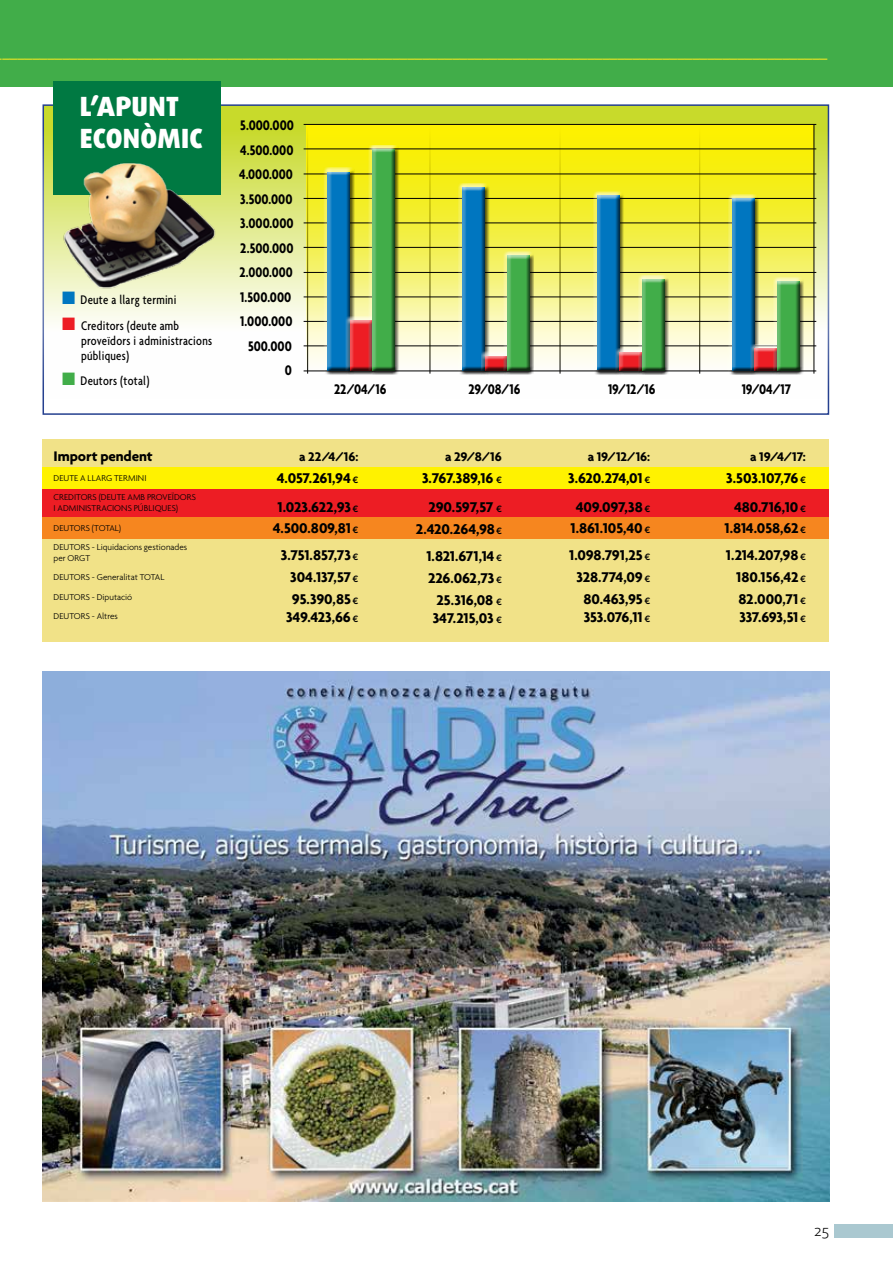
<style>
.page{position:relative;width:893px;height:1263px;background:#fff}
.page>*{position:absolute;margin:0;border:0;box-sizing:border-box;transform-origin:0 0}
.t1{font:900 26.4px/31.7px "Daxline Pro";color:#fff}
.t2{font:700 15.3px/29px "Agenda";letter-spacing:-.015em;color:#000;text-align:center}
.t3{font:900 15px "Arial";color:#c8da2b}
.t4{font:700 15px "Agenda";color:#000;scale:.85 1}
.t5{font:700 15px "Agenda";color:#000}
.t6{font:700 15px "Agenda";color:#000;scale:.84 1}
.t7{font:700 15px "Agenda";color:#000;scale:.83 1}
.t8{font:300 15px "Daxline Pro";color:#000}
.t9{font:500 condensed 13.5px/15.3px "Agenda";letter-spacing:.02em;color:#000;scale:.96 1}
.t10{font:700 13.5px "Agenda";letter-spacing:-.01em;color:#000}
.t11{font:300 9.15px/19.5px "Agenda";color:#000}
.t12{font:300 9.15px "Agenda";letter-spacing:.06em;color:#000}
.s1{color:#0076c0}
.s2{color:#ed1d24}
.s3{color:#41ad49}
.s4{font-family:"Akkurat";font-size:9.15px}
</style>
<div class="page">
<div style="left:834px;top:1224px;width:59px;height:13px;background:#aac8d0"></div>
<div style="left:0;top:0;width:893px;height:87px;background:#41ad49"></div>
<div style="left:43px;top:439px;width:786px;height:202px;background:#f1e288"></div>
<div style="left:43px;top:467px;width:786px;height:22px;background:#fff200"></div>
<div style="left:43px;top:489px;width:786px;height:29px;background:#ed1d24"></div>
<div style="left:43px;top:517px;width:786px;height:22px;background:#f6861f"></div>
<svg style="left:46px;top:107px;width:780px;height:267px"></svg>
<div style="left:43px;top:104px;width:786px;height:311px;border:2px solid #25408f"></div>
<div style="left:54px;top:81px;width:167px;height:114px;background:#007942"></div>
<img style="left:57px;top:163px;width:164px;height:134px">
<hr style="left:307px;top:124px;width:1px;height:250px;background:#000">
<hr style="left:430px;top:124px;width:1px;height:250px;background:#000">
<hr style="left:560px;top:124px;width:1px;height:250px;background:#000">
<hr style="left:699px;top:124px;width:1px;height:250px;background:#000">
<svg style="left:307px;top:125px;width:507px;height:246px;background:#f1ec4c"></svg>
<hr style="left:304px;top:124px;width:512px;height:1px;background:#000">
<hr style="left:304px;top:223px;width:512px;height:1px;background:#000">
<hr style="left:304px;top:321px;width:512px;height:1px;background:#000">
<hr style="left:304px;top:174px;width:512px;height:1px;background:#000">
<hr style="left:304px;top:272px;width:512px;height:1px;background:#000">
<hr style="left:304px;top:371px;width:512px;height:1px;background:#000">
<hr style="left:304px;top:149px;width:512px;height:1px;background:#000">
<hr style="left:304px;top:247px;width:512px;height:1px;background:#000">
<hr style="left:304px;top:346px;width:512px;height:1px;background:#000">
<hr style="left:304px;top:198px;width:512px;height:1px;background:#000">
<hr style="left:304px;top:297px;width:512px;height:1px;background:#000">
<hr style="left:814px;top:124px;width:1px;height:250px;background:#000">
<div style="left:323px;top:167px;width:31px;height:206px;background:#fff;opacity:.75"></div>
<div style="left:324px;top:169px;width:31px;height:206px;background:#000;opacity:.75"></div>
<div style="left:346px;top:316px;width:30px;height:57px;background:#fff;opacity:.75"></div>
<div style="left:346px;top:317px;width:31px;height:58px;background:#000;opacity:.75"></div>
<div style="left:368px;top:145px;width:30px;height:228px;background:#fff;opacity:.75"></div>
<div style="left:369px;top:146px;width:31px;height:229px;background:#000;opacity:.75"></div>
<div style="left:458px;top:183px;width:30px;height:190px;background:#fff;opacity:.75"></div>
<div style="left:459px;top:185px;width:30px;height:190px;background:#000;opacity:.75"></div>
<div style="left:481px;top:351px;width:30px;height:22px;background:#fff;opacity:.75"></div>
<div style="left:481px;top:353px;width:31px;height:22px;background:#000;opacity:.75"></div>
<div style="left:503px;top:253px;width:31px;height:122px;background:#000;opacity:.75"></div>
<div style="left:728px;top:196px;width:31px;height:179px;background:#000;opacity:.75"></div>
<div style="left:750px;top:344px;width:31px;height:29px;background:#fff;opacity:.75"></div>
<div style="left:751px;top:345px;width:31px;height:30px;background:#000;opacity:.75"></div>
<div style="left:773px;top:278px;width:31px;height:97px;background:#000;opacity:.75"></div>
<div style="left:593px;top:191px;width:30px;height:182px;background:#fff;opacity:.75"></div>
<div style="left:594px;top:193px;width:30px;height:182px;background:#000;opacity:.75"></div>
<div style="left:615px;top:348px;width:31px;height:25px;background:#fff;opacity:.75"></div>
<div style="left:616px;top:349px;width:31px;height:26px;background:#000;opacity:.75"></div>
<div style="left:638px;top:276px;width:31px;height:99px;background:#000;opacity:.75"></div>
<img style="left:43px;top:672px;width:787px;height:529px">
<p class="t3" style="left:2px;top:46px;width:826px">––––––––––––––––––––––––––––––––––––––––––––––––––––––––––––––––––––––––––––––––––––––––––––––––––––––––––––––</p>
<h1 class="t1" style="left:80px;top:91px;width:53px">L’APUNT<br>ECONÒMIC</h1>
<p class="t9" style="left:62px;top:291px;width:121px"><span class="s1">■</span> Deute a llarg termini</p>
<p class="t9" style="left:81px;top:317px;width:138px;text-indent:-19px"><span class="s2">■</span> Creditors (deute amb proveïdors i administracions públiques)</p>
<p class="t9" style="left:62px;top:373px;width:93px"><span class="s3">■</span> Deutors (total)</p>
<p class="t5" style="left:54px;top:447px;width:101px">Import pendent</p>
<p class="t11" style="left:54px;top:468px;width:94px">DEUTE A LLARG TERMINI<br>CREDIT</p>
<p class="t11" style="left:81px;top:487px;width:26px">ORS (DEUTE</p>
<p class="t12" style="left:127px;top:492px;width:70px">AM B PROVEÏDORS</p>
<p class="t11" style="left:54px;top:498px;width:10px">I ADMINI</p>
<p class="t11" style="left:87px;top:498px;width:10px">STRACI</p>
<p class="t11" style="left:114px;top:498px;width:65px">ONS PÚBLIQUES)</p>
<p class="t11" style="left:54px;top:518px;width:6px">DEUT</p>
<p class="t11" style="left:74px;top:518px;width:49px">ORS (TOTAL)</p>
<p class="t11" style="left:54px;top:537px;width:6px">DEUT</p>
<p class="t11" style="left:54px;top:541px;width:135px;line-height:10.9px;text-indent:20px">ORS - LIQUIDACIONS GESTIONADES<br>PER ORGT</p>
<p class="t11" style="left:54px;top:568px;width:6px">DEUT</p>
<p class="t11" style="left:74px;top:568px;width:92px">ORS - GENERALITAT TOTAL</p>
<p class="t11" style="left:54px;top:587px;width:6px">DEUT</p>
<p class="t11" style="left:74px;top:587px;width:60px">ORS - DIPUTACIÓ</p>
<p class="t11" style="left:54px;top:607px;width:6px">DEUT</p>
<p class="t11" style="left:74px;top:607px;width:46px">ORS - ALTRES</p>
<p class="t4" style="left:240px;top:116px;width:65px">5.000.000</p>
<p class="t4" style="left:240px;top:141px;width:64px">4.500.000</p>
<p class="t6" style="left:239px;top:165px;width:66px">4.000.000</p>
<p class="t4" style="left:240px;top:190px;width:63px">3.500.000</p>
<p class="t4" style="left:240px;top:214px;width:64px">3.000.000</p>
<p class="t4" style="left:240px;top:239px;width:64px">2.500.000</p>
<p class="t7" style="left:240px;top:263px;width:66px">2.000.000</p>
<p class="t4" style="left:240px;top:288px;width:62px">1.500.000</p>
<p class="t4" style="left:240px;top:312px;width:63px">1.000.000</p>
<p class="t4" style="left:248px;top:337px;width:53px">500.000</p>
<p class="t4" style="left:285px;top:361px;width:10px">0</p>
<p class="t4" style="left:334px;top:380px;width:63px">22/04/16</p>
<p class="t4" style="left:468px;top:380px;width:62px">29/08/16</p>
<p class="t4" style="left:608px;top:380px;width:57px">19/12/16</p>
<p class="t4" style="left:742px;top:380px;width:59px">19/04/17</p>
<p class="t10" style="left:299px;top:448px;width:61px">a 22/4/16:</p>
<p class="t2" style="left:277px;top:463px;width:83px;text-align:left">4.057.261,94 <span class="s4">€<br></span>1.023.622,93 <span class="s4">€</span></p>
<p class="t2" style="left:273px;top:515px;width:87px;line-height:26.8px">4.500.809,81 <span class="s4">€<br></span>3.751.857,73 <span class="s4">€</span></p>
<p class="t2" style="left:290px;top:566px;width:69px;line-height:21.8px;text-align:left">304.137,57 <span class="s4">€<br></span>95.390,85 <span class="s4">€</span></p>
<p class="t2" style="left:286px;top:602px;width:74px">349.423,66 <span class="s4">€</span></p>
<p class="t10" style="left:445px;top:448px;width:58px">a 29/8/16</p>
<p class="t2" style="left:422px;top:463px;width:81px">3.767.389,16 <span class="s4">€<br></span>290.597,57 <span class="s4">€</span></p>
<p class="t2" style="left:416px;top:515px;width:88px;line-height:27px;text-align:right">2.420.264,98<span class="s4">€<br></span>1.821.671,14 <span class="s4">€</span></p>
<p class="t2" style="left:428px;top:566px;width:75px;line-height:21.9px">226.062,73 <span class="s4">€<br></span>25.316,08 <span class="s4">€</span></p>
<p class="t2" style="left:433px;top:603px;width:71px">347.215,03 <span class="s4">€</span></p>
<p class="t10" style="left:588px;top:448px;width:64px">a 19/12/16:</p>
<p class="t2" style="left:568px;top:463px;width:83px">3.620.274,01 <span class="s4">€<br></span>409.097,38 <span class="s4">€</span></p>
<p class="t2" style="left:569px;top:515px;width:82px;line-height:26.8px;text-align:left">1.861.105,40 <span class="s4">€<br></span>1.098.791,25 <span class="s4">€</span></p>
<p class="t2" style="left:577px;top:566px;width:75px;line-height:21.8px">328.774,09 <span class="s4">€<br></span>80.463,95 <span class="s4">€</span></p>
<p class="t2" style="left:584px;top:602px;width:68px">353.076,11 <span class="s4">€</span></p>
<p class="t10" style="left:750px;top:448px;width:57px">a 19/4/17:</p>
<p class="t2" style="left:726px;top:463px;width:81px">3.503.107,76 <span class="s4">€<br></span>480.716,10 <span class="s4">€</span></p>
<p class="t2" style="left:725px;top:515px;width:83px;line-height:26.8px;text-align:left">1.814.058,62 <span class="s4">€<br></span>1.214.207,98 <span class="s4">€</span></p>
<p class="t2" style="left:736px;top:566px;width:71px;line-height:21.8px;text-align:left">180.156,42 <span class="s4">€<br></span>82.000,71 <span class="s4">€</span></p>
<p class="t2" style="left:739px;top:602px;width:68px">337.693,51 <span class="s4">€</span></p>
<p class="t8" style="left:814px;top:1220px;width:17px">25</p>
</div>
